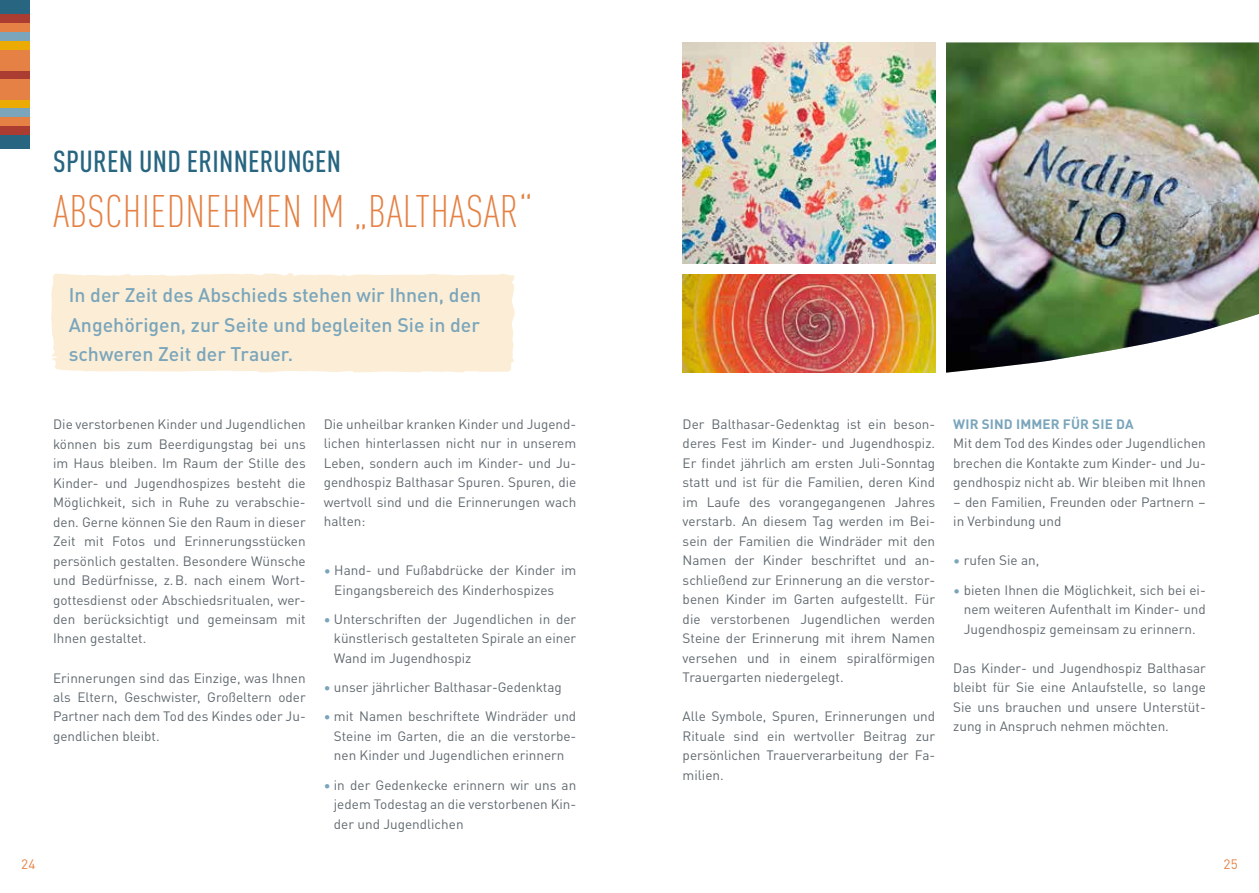
<style>
.page{position:relative;width:1259px;height:893px;background:#fff}
.page>*{position:absolute;margin:0;border:0;box-sizing:border-box;transform-origin:0 0}
.t1{font:300 condensed 45px "DIN Pro";letter-spacing:.01em;color:#e58144}
.t2{font:500 condensed 30px "DIN Pro";letter-spacing:.01em;color:#276581}
.t3{font:500 19.5px/29.2px "DIN Pro";color:#7aa5bb;text-align:justify}
.t4{font:13.5px/19.5px "DIN Pro";color:#60696f;text-align:justify}
.t5{font:700 13.5px "DIN Pro";letter-spacing:.01em;color:#7aa5bb}
.t6{font:13.5px "DIN Pro";color:#e58144}
.s1{color:#7aa5bb}
.s2{font-weight:500;color:#7aa5bb}
</style>
<div class="page">
<div style="left:0;top:0;width:30px;height:14px;background:#276581"></div>
<div style="left:0;top:14px;width:30px;height:9px;background:#aa3c32"></div>
<div style="left:0;top:23px;width:30px;height:9px;background:#e58144"></div>
<div style="left:0;top:32px;width:30px;height:9px;background:#7aa5bb"></div>
<div style="left:0;top:41px;width:30px;height:9px;background:#ecaa05"></div>
<div style="left:0;top:70px;width:30px;height:9px;background:#aa3c32"></div>
<div style="left:0;top:99px;width:30px;height:9px;background:#ecaa05"></div>
<div style="left:0;top:108px;width:30px;height:9px;background:#7aa5bb"></div>
<div style="left:0;top:117px;width:30px;height:9px;background:#e58144"></div>
<div style="left:0;top:126px;width:30px;height:9px;background:#aa3c32"></div>
<div style="left:0;top:135px;width:30px;height:14px;background:#276581"></div>
<div style="left:0;top:50px;width:30px;height:20px;background:#e58144"></div>
<div style="left:0;top:79px;width:30px;height:20px;background:#e58144"></div>
<img style="left:682px;top:274px;width:253px;height:99px">
<img style="left:682px;top:43px;width:253px;height:221px">
<img style="left:946px;top:43px;width:313px;height:330px">
<div style="left:51px;top:273px;width:464px;height:99px;background:#fceed6"></div>
<h2 class="t2" style="left:53px;top:140px;width:289px">SPUREN UND ERINNERUNGEN</h2>
<h1 class="t1" style="left:53px;top:181px;width:481px">ABSCHIEDNEHMEN IM „BALTHASAR“</h1>
<h3 class="t3" style="left:69px;top:279px;width:414px">In der Zeit des Abschieds stehen wir Ihnen, den Angehörigen, zur Seite und begleiten Sie in der schweren Zeit der Trauer.</h3>
<p class="t4" style="left:53px;top:414px;width:254px">Die verstorbenen Kinder und Jugendlichen können bis zum Beerdigungstag bei uns im Haus bleiben. Im Raum der Stille des Kinder- und Jugendhospizes besteht die Möglichkeit, sich in Ruhe zu verabschie&shy;den. Gerne können Sie den Raum in dieser Zeit mit Fotos und Erinnerungsstücken persönlich gestalten. Besondere Wünsche und Bedürfnisse, z.B. nach einem Wort&shy;gottesdienst oder Abschiedsritualen, wer&shy;den berücksichtigt und gemeinsam mit Ihnen gestaltet.</p>
<p class="t4" style="left:53px;top:667px;width:254px">Erinnerungen sind das Einzige, was Ihnen als Eltern, Geschwister, Großeltern oder Partner nach dem Tod des Kindes oder Ju&shy;gendlichen bleibt.</p>
<p class="t4" style="left:324px;top:413px;width:254px">Die unheilbar kranken Kinder und Jugend&shy;lichen hinterlassen nicht nur in unserem Leben, sondern auch im Kinder- und Ju&shy;gendhospiz Balthasar Spuren. Spuren, die wertvoll sind und die Erinnerungen wach halten:</p>
<p class="t4" style="left:334px;top:560px;width:243px;text-indent:-11px"><span class="s1">•</span> Hand- und Fußabdrücke der Kinder im<br>Eingangsbereich des Kinderhospizes</p>
<p class="t4" style="left:334px;top:608px;width:244px;text-indent:-10px"><span class="s2">•</span> Unterschriften der Jugendlichen in der künstlerisch gestalteten Spirale an einer Wand im Jugendhospiz</p>
<p class="t4" style="left:324px;top:677px;width:239px"><span class="s2">•</span> unser jährlicher Balthasar-Gedenktag</p>
<p class="t4" style="left:334px;top:706px;width:244px;text-indent:-10px"><span class="s2">•</span> mit Namen beschriftete Windräder und Steine im Garten, die an die verstorbe&shy;nen Kinder und Jugendlichen erinnern</p>
<p class="t4" style="left:334px;top:774px;width:244px;text-indent:-10px"><span class="s2">•</span> in der Gedenkecke erinnern wir uns an jedem Todestag an die verstorbenen Kin&shy;der und Jugendlichen</p>
<p class="t4" style="left:682px;top:413px;width:254px">Der Balthasar-Gedenktag ist ein beson&shy;deres Fest im Kinder- und Jugendhospiz.<br>Er findet jährlich am ersten Juli-Sonntag statt und ist für die Familien, deren Kind im Laufe des vorangegangenen Jahres verstarb. An diesem Tag werden im Bei&shy;sein der Familien die Windräder mit den Namen der Kinder beschriftet und an&shy;schließend zur Erinnerung an die verstor&shy;benen Kinder im Garten aufgestellt. Für die verstorbenen Jugendlichen werden Steine der Erinnerung mit ihrem Namen versehen und in einem spiralförmigen Trauergarten niedergelegt.</p>
<p class="t4" style="left:682px;top:706px;width:254px">Alle Symbole, Spuren, Erinnerungen und Rituale sind ein wertvoller Beitrag zur persönlichen Trauerverarbeitung der Fa&shy;milien.</p>
<p class="t5" style="left:953px;top:413px;width:182px">WIR SIND IMMER FÜR SIE DA</p>
<p class="t4" style="left:953px;top:433px;width:254px">Mit dem Tod des Kindes oder Jugendlichen brechen die Kontakte zum Kinder- und Ju&shy;gendhospiz nicht ab. Wir bleiben mit Ihnen</p>
<p class="t4" style="left:953px;top:491px;width:254px">– den Familien, Freunden oder Partnern – in Verbindung und</p>
<p class="t4" style="left:953px;top:550px;width:88px"><span class="s1">•</span> rufen Sie an,</p>
<p class="t4" style="left:963px;top:579px;width:243px;text-indent:-11px"><span class="s1">•</span> bieten Ihnen die Möglichkeit, sich bei ei&shy;nem weiteren Aufenthalt im Kinder- und Jugendhospiz gemeinsam zu erinnern.</p>
<p class="t4" style="left:953px;top:657px;width:254px">Das Kinder- und Jugendhospiz Balthasar bleibt für Sie eine Anlaufstelle, so lange Sie uns brauchen und unsere Unterstüt&shy;zung in Anspruch nehmen möchten.</p>
<p class="t6" style="left:21px;top:854px;width:16px">24</p>
<p class="t6" style="left:1223px;top:854px;width:16px">25</p>
</div>
